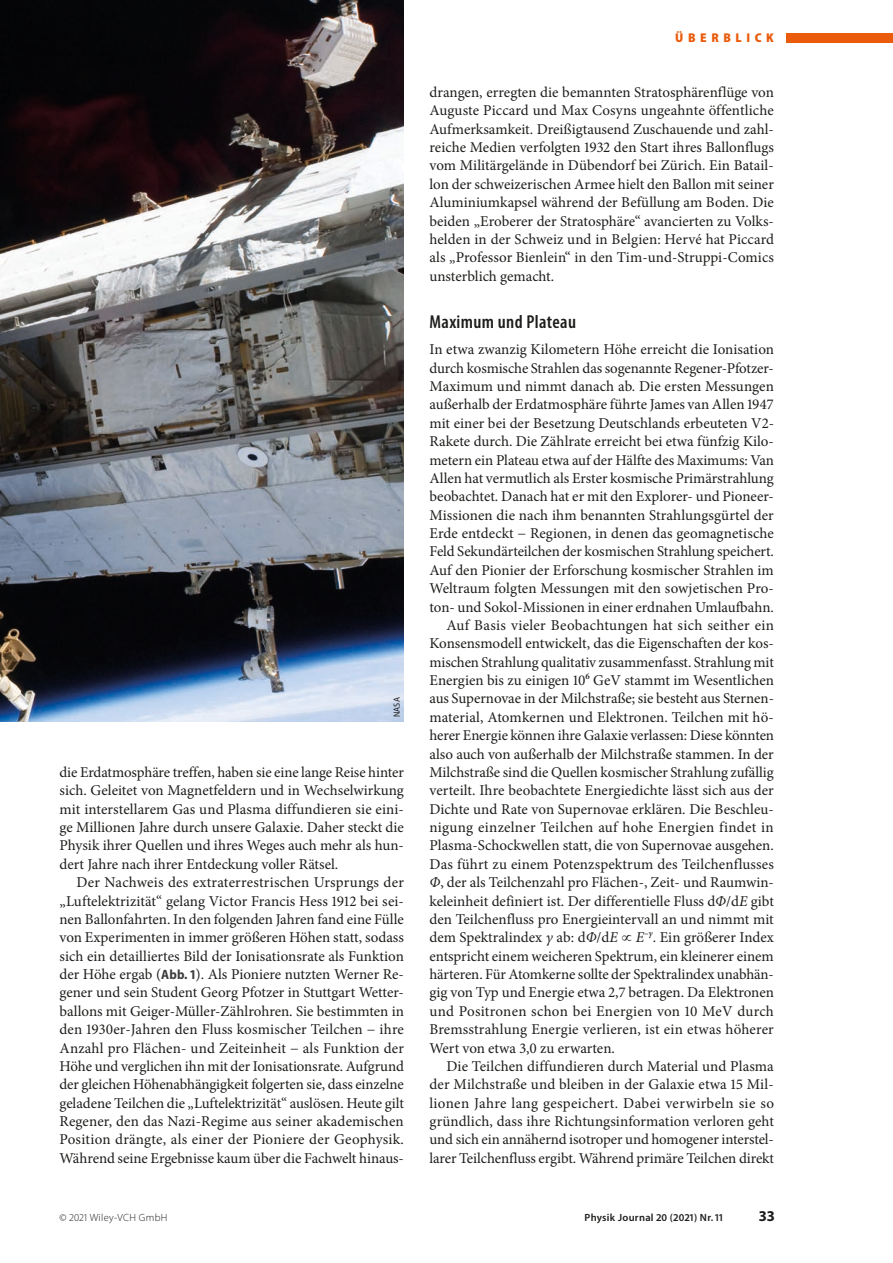
<style>
.page{position:relative;width:893px;height:1263px;background:#fff}
.page>*{position:absolute;margin:0;border:0;box-sizing:border-box;transform-origin:0 0}
.Ü2{font:600 condensed 18.75px "Myriad Pro";letter-spacing:.02em;color:#1d1d1b}
.GT{font:15px/18.3px "Minion Pro";color:#1d1d1b;text-align:justify}
.GTO{font:15px/18.5px "Minion Pro";color:#1d1d1b;text-align:justify}
.GT_Initial_3zeilig{font:15px/18.3px "Minion Pro";color:#1d1d1b;text-align:justify}
.t1{font:700 15px "Myriad Pro";color:#1d1d1b}
.t2{font:900 semi-condensed 12.75px "Myriad Pro";letter-spacing:.36em;color:#ea5b0c}
.t3{font:600 10.5px "Myriad Pro";letter-spacing:.03em;color:#1d1d1b}
.t4{font:300 10.5px "Myriad Pro";letter-spacing:.03em;color:#1d1d1b}
.Bild_Quelle_schwarz{font:semi-condensed 9px "Myriad Pro";color:#1d1d1b}
.s1{font-family:"Myriad Pro";font-weight:700;font-stretch:semi-condensed;font-size:13.5px;color:#3d3d3c}
.s2{font-style:italic}
</style>
<div class="page">
<div style="left:787px;top:33px;width:106px;height:9px;background:#ea5b0c"></div>
<img style="left:0;top:0;width:404px;height:722px">
<p class="Bild_Quelle_schwarz" style="left:391px;top:717px;width:22px;rotate:-90deg">NASA</p>
<p class="GT_Initial_3zeilig" style="left:60px;top:763px;width:346px">die Erdatmosphäre treffen, haben sie eine lange Reise hinter sich. Geleitet von Magnetfeldern und in Wechselwirkung mit interstellarem Gas und Plasma diffundieren sie eini&shy;ge Millionen Jahre durch unsere Galaxie. Daher steckt die Physik ihrer Quellen und ihres Weges auch mehr als hun&shy;dert Jahre nach ihrer Entdeckung voller Rätsel.</p>
<p class="GT" style="left:60px;top:873px;width:346px;text-indent:17px">Der Nachweis des extraterrestrischen Ursprungs der „Luftelektrizität“ gelang Victor Francis Hess 1912 bei sei&shy;nen Ballonfahrten. In den folgenden Jahren fand eine Fülle von Experimenten in immer größeren Höhen statt, sodass sich ein detailliertes Bild der Ionisationsrate als Funktion der Höhe ergab (<span class="s1">Abb. 1</span>). Als Pioniere nutzten Werner Re&shy;gener und sein Student Georg Pfotzer in Stuttgart Wetter&shy;ballons mit Geiger-Müller-Zählrohren. Sie bestimmten in den 1930er-Jahren den Fluss kosmischer Teilchen − ihre Anzahl pro Flächen- und Zeiteinheit − als Funktion der Höhe und verglichen ihn mit der Ionisationsrate. Aufgrund der gleichen Höhenabhängigkeit folgerten sie, dass einzelne geladene Teilchen die „Luftelektrizität“ auslösen. Heute gilt Regener, den das Nazi-Regime aus seiner akademischen Position drängte, als einer der Pioniere der Geophysik.<br>Während seine Ergebnisse kaum über die Fachwelt hinaus-</p>
<p class="t2" style="left:675px;top:30px;width:100px">ÜBERBLICK</p>
<p class="GT" style="left:429px;top:83px;width:346px">drangen, erregten die bemannten Stratosphärenflüge von Auguste Piccard und Max Cosyns ungeahnte öffentliche Aufmerksamkeit. Dreißigtausend Zuschauende und zahl&shy;reiche Medien verfolgten 1932 den Start ihres Ballonflugs vom Militärgelände in Dübendorf bei Zürich. Ein Batail&shy;lon der schweizerischen Armee hielt den Ballon mit seiner Aluminiumkapsel während der Befüllung am Boden. Die beiden „Eroberer der Stratosphäre“ avancierten zu Volks&shy;helden in der Schweiz und in Belgien: Hervé hat Piccard als „Professor Bienlein“ in den Tim-und-Struppi-Comics unsterblich gemacht.</p>
<p class="Ü2" style="left:429px;top:310px;width:148px">Maximum und Plateau</p>
<p class="GTO" style="left:429px;top:340px;width:346px">In etwa zwanzig Kilometern Höhe erreicht die Ionisation durch kosmische Strahlen das sogenannte Regener-Pfotzer-Maximum und nimmt danach ab. Die ersten Messungen außerhalb der Erdatmosphäre führte James van Allen 1947 mit einer bei der Besetzung Deutschlands erbeuteten V2- Rakete durch. Die Zählrate erreicht bei etwa fünfzig Kilo&shy;metern ein Plateau etwa auf der Hälfte des Maximums: Van Allen hat vermutlich als Erster kosmische Primärstrahlung beobachtet. Danach hat er mit den Explorer- und Pioneer-Missionen die nach ihm benannten Strahlungsgürtel der Erde entdeckt − Regionen, in denen das geomagnetische Feld Sekundärteilchen der kosmischen Strahlung speichert.<br>Auf den Pionier der Erforschung kosmischer Strahlen im Weltraum folgten Messungen mit den sowjetischen Pro&shy;ton- und Sokol-Missionen in einer erdnahen Umlaufbahn.</p>
<p class="GT" style="left:429px;top:616px;width:346px;text-indent:17px">Auf Basis vieler Beobachtungen hat sich seither ein Konsensmodell entwickelt, das die Eigenschaften der kos&shy;mischen Strahlung qualitativ zusammenfasst. Strahlung mit Energien bis zu einigen 10<sup>6</sup> GeV stammt im Wesentlichen aus Supernovae in der Milchstraße; sie besteht aus Sternen&shy;material, Atomkernen und Elektronen. Teilchen mit hö&shy;herer Energie können ihre Galaxie verlassen: Diese könnten also auch von außerhalb der Milchstraße stammen. In der Milchstraße sind die Quellen kosmischer Strahlung zufällig verteilt. Ihre beobachtete Energiedichte lässt sich aus der Dichte und Rate von Supernovae erklären. Die Beschleu&shy;nigung einzelner Teilchen auf hohe Energien findet in Plasma-Schockwellen statt, die von Supernovae ausgehen.<br>Das führt zu einem Potenzspektrum des Teilchenflusses <span class="s2">Φ</span>, der als Teilchenzahl pro Flächen-, Zeit- und Raumwin&shy;keleinheit definiert ist. Der differentielle Fluss d<span class="s2">Φ</span>/d<span class="s2">E</span> gibt den Teilchenfluss pro Energieintervall an und nimmt mit dem Spektralindex <span class="s2">γ</span> ab: d<span class="s2">Φ</span>/d<span class="s2">E</span> ∝ <span class="s2">E</span><sup>–</sup><sup>γ</sup>. Ein größerer Index entspricht einem weicheren Spektrum, ein kleinerer einem härteren. Für Atomkerne sollte der Spektralindex unabhän&shy;gig von Typ und Energie etwa 2,7 betragen. Da Elektronen und Positronen schon bei Energien von 10 MeV durch Bremsstrahlung Energie verlieren, ist ein etwas höherer Wert von etwa 3,0 zu erwarten.</p>
<p class="GT" style="left:429px;top:1057px;width:346px;text-indent:17px">Die Teilchen diffundieren durch Material und Plasma der Milchstraße und bleiben in der Galaxie etwa 15 Mil&shy;lionen Jahre lang gespeichert. Dabei verwirbeln sie so gründlich, dass ihre Richtungsinformation verloren geht und sich ein annähernd isotroper und homogener interstel&shy;larer Teilchenfluss ergibt. Während primäre Teilchen direkt</p>
<p class="t4" style="left:60px;top:1211px;width:109px">© 2021 Wiley-VCH GmbH</p>
<p class="t3" style="left:584px;top:1211px;width:140px">Physik Journal 20 (2021) Nr. 11</p>
<p class="t1" style="left:759px;top:1206px;width:17px">33</p>
</div>
